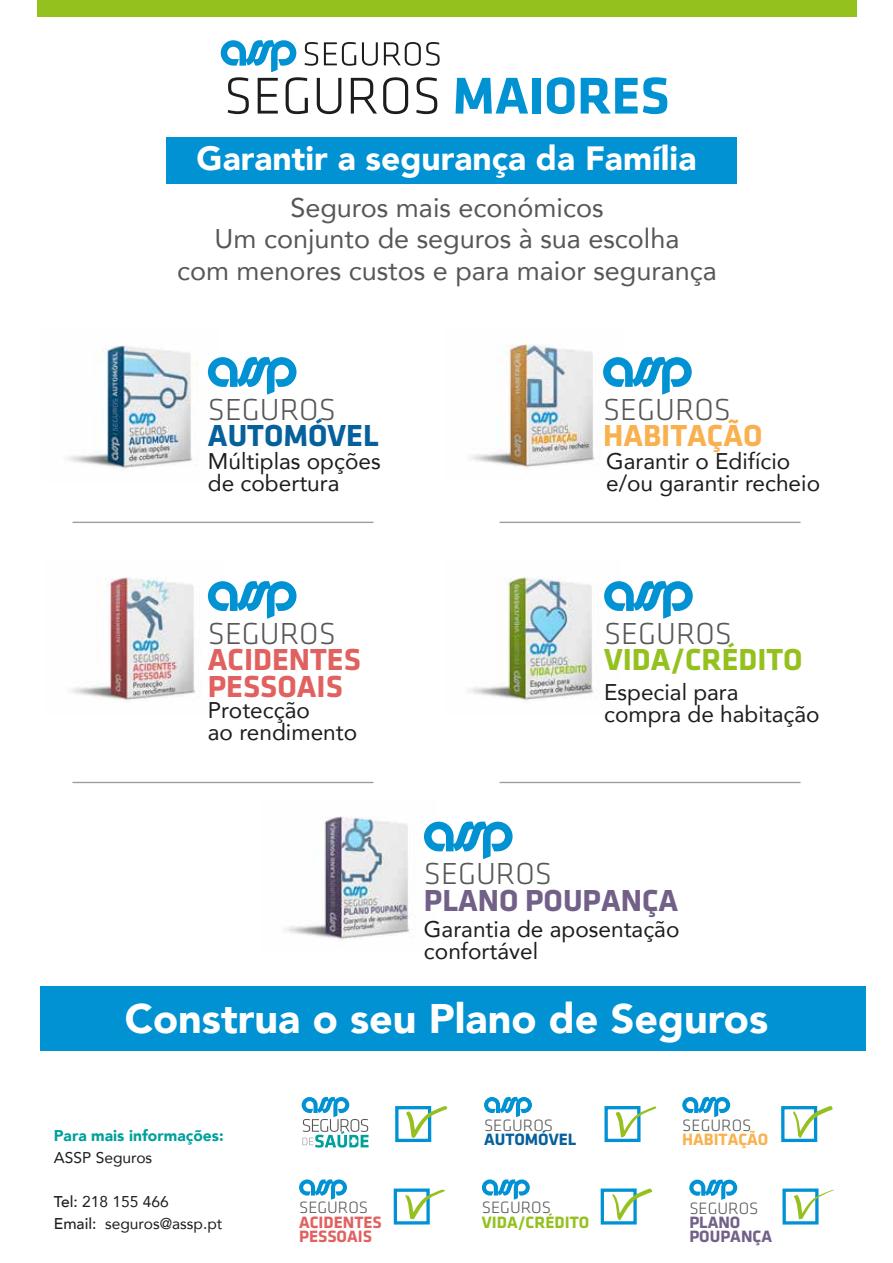
<style>
.page{position:relative;width:893px;height:1263px;background:#fff}
.page>*{position:absolute;margin:0;border:0;box-sizing:border-box;transform-origin:0 0}
.t1{font:300 53.55px "Klavika";color:#1d1d1b}
.t2{font:900 41.25px "Avenir";color:#fff}
.t3{font:900 33.6px "Avenir";color:#fff}
.t4{font:300 31.5px "Klavika";color:#575756}
.t5{font:700 31.5px/26.2px "Klavika";color:#e16160}
.t6{font:700 31.5px "Klavika";color:#726089}
.t7{font:700 31.5px "Klavika";color:#95c11f}
.t8{font:700 31.5px "Klavika";color:#06609b}
.t9{font:700 31.5px "Klavika";color:#f9b150}
.t10{font:27px/31.5px "Avenir";color:#575756;text-align:center}
.t11{font:22.65px/21.5px "Avenir";color:#1d1d1b}
.t12{font:300 17.1px "Klavika";color:#575756}
.t13{font:700 17.1px/14.2px "Klavika";color:#e16160}
.t14{font:700 17.1px/14.2px "Klavika";color:#726089}
.t15{font:700 17.1px "Klavika";color:#95c11f}
.t16{font:700 17.1px "Klavika";color:#06609b}
.t17{font:700 17.1px "Klavika";color:#f9b150}
.t18{font:15.6px/21.8px "Avenir";color:#1d1d1b}
.t19{font:900 15.6px "Avenir";color:#00a19a}
.s1{font-weight:700;color:#0092d3}
.s2{font-weight:500}
</style>
<div class="page">
<div style="left:166px;top:137px;width:570px;height:47px;background:#0092d3"></div>
<div style="left:40px;top:986px;width:825px;height:64px;background:#0092d3"></div>
<img style="left:471px;top:344px;width:124px;height:124px">
<img style="left:68px;top:345px;width:140px;height:124px">
<svg style="left:208px;top:357px;width:89px;height:37px"></svg>
<svg style="left:603px;top:357px;width:89px;height:37px"></svg>
<img style="left:71px;top:577px;width:137px;height:124px">
<svg style="left:208px;top:581px;width:89px;height:38px"></svg>
<img style="left:470px;top:577px;width:128px;height:124px">
<svg style="left:604px;top:581px;width:89px;height:38px"></svg>
<img style="left:286px;top:816px;width:124px;height:124px">
<svg style="left:424px;top:821px;width:89px;height:38px"></svg>
<hr style="left:73px;top:522px;width:300px;height:1px;background:#9d9d9c">
<hr style="left:500px;top:522px;width:300px;height:1px;background:#9d9d9c">
<hr style="left:73px;top:782px;width:300px;height:1px;background:#9d9d9c">
<hr style="left:500px;top:782px;width:300px;height:1px;background:#9d9d9c">
<svg style="left:305px;top:42px;width:13px;height:24px"></svg>
<svg style="left:324px;top:42px;width:32px;height:24px"></svg>
<svg style="left:362px;top:42px;width:16px;height:24px"></svg>
<svg style="left:384px;top:42px;width:56px;height:24px"></svg>
<svg style="left:221px;top:40px;width:75px;height:32px"></svg>
<svg style="left:484px;top:1097px;width:48px;height:20px"></svg>
<svg style="left:682px;top:1097px;width:48px;height:20px"></svg>
<svg style="left:302px;top:1097px;width:67px;height:51px"></svg>
<div style="left:395px;top:1106px;width:36px;height:36px;border:3px solid #0092d4"></div>
<svg style="left:405px;top:1106px;width:43px;height:32px"></svg>
<div style="left:604px;top:1106px;width:37px;height:36px;border:3px solid #0092d4"></div>
<svg style="left:615px;top:1106px;width:42px;height:32px"></svg>
<div style="left:781px;top:1106px;width:36px;height:36px;border:3px solid #0092d4"></div>
<svg style="left:793px;top:1105px;width:40px;height:34px"></svg>
<svg style="left:299px;top:1179px;width:48px;height:21px"></svg>
<svg style="left:482px;top:1179px;width:48px;height:21px"></svg>
<svg style="left:689px;top:1179px;width:48px;height:21px"></svg>
<div style="left:394px;top:1188px;width:36px;height:36px;border:3px solid #0092d4"></div>
<svg style="left:405px;top:1189px;width:41px;height:30px"></svg>
<div style="left:601px;top:1188px;width:36px;height:36px;border:3px solid #0092d4"></div>
<svg style="left:611px;top:1188px;width:42px;height:33px"></svg>
<div style="left:782px;top:1188px;width:37px;height:36px;border:3px solid #0092d4"></div>
<svg style="left:793px;top:1189px;width:42px;height:31px"></svg>
<div style="left:37px;top:0;width:819px;height:17px;background:#95c11f"></div>
<h1 class="t1" style="left:224px;top:68px;width:447px">SEGUROS <span class="s1">MAIORES</span></h1>
<h3 class="t3" style="left:197px;top:130px;width:501px">Garantir a segurança da Família</h3>
<p class="t10" style="left:177px;top:191px;width:541px">Seguros mais económicos<br>Um conjunto de seguros à sua escolha<br>com menores custos e para maior segurança</p>
<h3 class="t4" style="left:208px;top:393px;width:129px">SEGUROS</h3>
<h3 class="t8" style="left:208px;top:418px;width:172px">AUTOMÓVEL</h3>
<p class="t11" style="left:208px;top:450px;width:174px">Múltiplas opções de cobertura</p>
<h3 class="t4" style="left:603px;top:393px;width:129px">SEGUROS</h3>
<h3 class="t9" style="left:603px;top:418px;width:161px">HABITAÇÃO</h3>
<p class="t11" style="left:606px;top:450px;width:215px">Garantir o Edifício e/ou garantir recheio</p>
<h3 class="t4" style="left:208px;top:617px;width:129px">SEGUROS</h3>
<h3 class="t5" style="left:208px;top:647px;width:155px">ACIDENTES<br>PESSOAIS</h3>
<p class="t11" style="left:208px;top:699px;width:151px">Protecção<br>ao rendimento</p>
<h3 class="t4" style="left:604px;top:617px;width:129px">SEGUROS</h3>
<h3 class="t7" style="left:604px;top:642px;width:200px">VIDA/CRÉDITO</h3>
<p class="t11" style="left:604px;top:681px;width:217px">Especial para compra de habitação</p>
<h3 class="t4" style="left:424px;top:858px;width:129px">SEGUROS</h3>
<h3 class="t6" style="left:424px;top:883px;width:256px">PLANO POUPANÇA</h3>
<p class="t11" style="left:424px;top:918px;width:257px">Garantia de aposentação confortável</p>
<h2 class="t2" style="left:125px;top:983px;width:645px">Construa o seu Plano de Seguros</h2>
<p class="t19" style="left:54px;top:1122px;width:171px">Para mais informações:</p>
<p class="t18" style="left:54px;top:1146px;width:100px">ASSP Seguros</p>
<p class="t18" style="left:54px;top:1190px;width:170px"><span class="s2">Tel:</span> 218 155 466<br><span class="s2">Email:</span> seguros@assp.pt</p>
<p class="t12" style="left:299px;top:1199px;width:71px">SEGUROS</p>
<p class="t13" style="left:299px;top:1215px;width:84px">ACIDENTES<br>PESSOAIS</p>
<p class="t12" style="left:484px;top:1116px;width:71px">SEGUROS</p>
<p class="t16" style="left:484px;top:1130px;width:94px">AUTOMÓVEL</p>
<p class="t12" style="left:482px;top:1199px;width:71px">SEGUROS</p>
<p class="t15" style="left:482px;top:1212px;width:109px">VIDA/CRÉDITO</p>
<p class="t12" style="left:682px;top:1116px;width:71px">SEGUROS</p>
<p class="t17" style="left:682px;top:1130px;width:88px">HABITAÇÃO</p>
<p class="t12" style="left:689px;top:1199px;width:71px">SEGUROS</p>
<p class="t14" style="left:689px;top:1215px;width:84px">PLANO<br>POUPANÇA</p>
</div>
